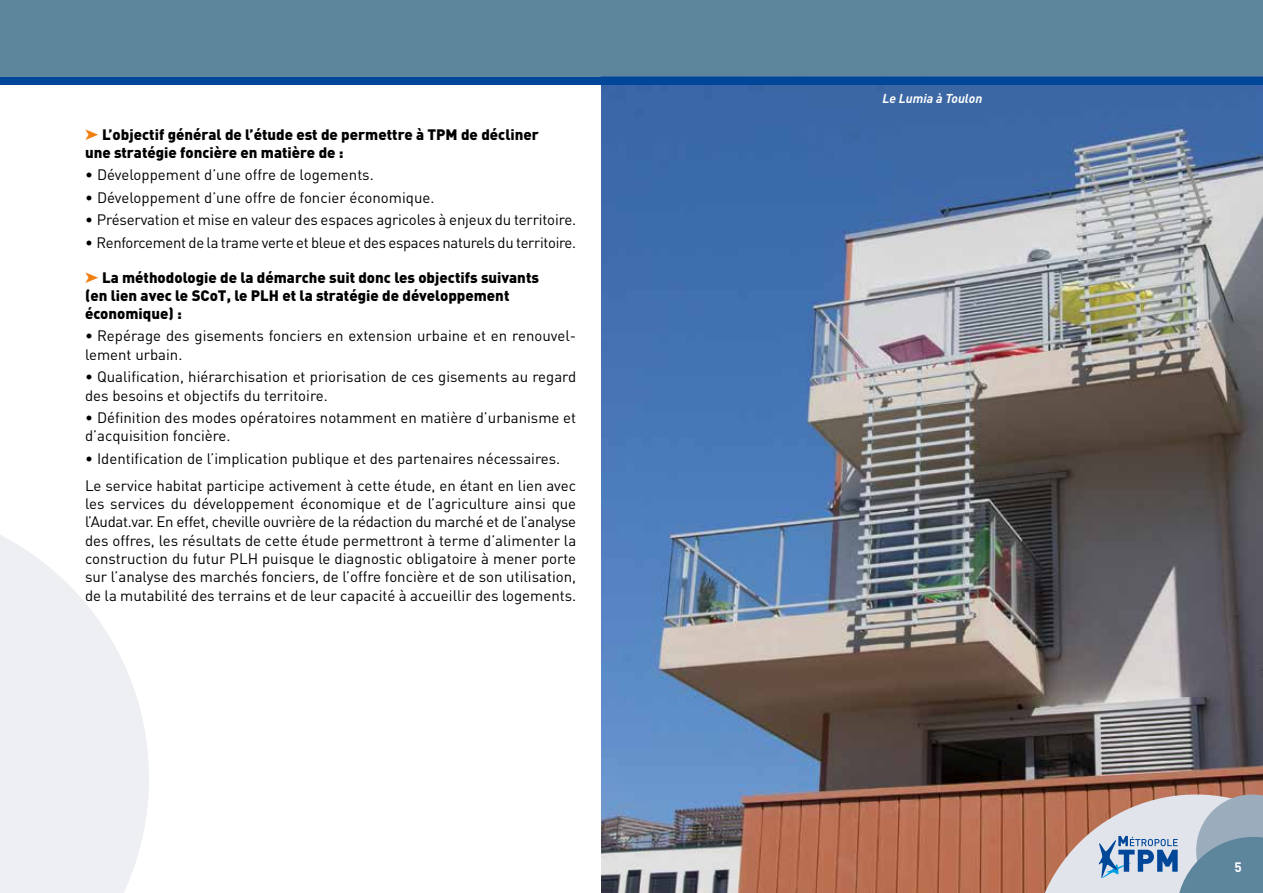
<style>
.page{position:relative;width:1263px;height:893px;background:#fff}
.page>*{position:absolute;margin:0;border:0;box-sizing:border-box;transform-origin:0 0}
.t1{font:15px/18.3px "DIN";color:#000}
.t2{font:900 15px/18px "DIN";color:#000}
.t3{font:15px "DIN";letter-spacing:-.02em;color:#000}
.t4{font:700 13.5px "DIN";color:#fff}
.t5{font:italic 700 12.75px "DIN";color:#fff}
</style>
<div class="page">
<div style="left:0;top:0;width:1263px;height:85px;background:#5d859c"></div>
<svg style="left:0;top:535px;width:149px;height:358px;fill:#edeff3"></svg>
<img style="left:602px;top:85px;width:661px;height:808px">
<svg style="left:1031px;top:794px;width:232px;height:99px"></svg>
<div style="left:0;top:77px;width:1263px;height:8px;background:#004799"></div>
<p class="t2" style="left:85px;top:125px;width:455px;text-indent:17px">L’objectif général de l’étude est de permettre à TPM de décliner une stratégie foncière en matière de :</p>
<p class="t1" style="left:85px;top:166px;width:290px">• Développement d’une offre de logements.</p>
<p class="t1" style="left:85px;top:188px;width:351px">• Développement d’une offre de foncier économique.</p>
<p class="t1" style="left:85px;top:211px;width:493px">• Préservation et mise en valeur des espaces agricoles à enjeux du territoire.</p>
<p class="t3" style="left:85px;top:233px;width:493px">• Renforcement de la trame verte et bleue et des espaces naturels du territoire.</p>
<p class="t2" style="left:85px;top:268px;width:455px;text-indent:17px">La méthodologie de la démarche suit donc les objectifs suivants (en lien avec le SCoT, le PLH et la stratégie de développement économique) :</p>
<p class="t1" style="left:85px;top:327px;width:493px">• Repérage des gisements fonciers en extension urbaine et en renouvel&shy;lement urbain.</p>
<p class="t1" style="left:85px;top:368px;width:493px">• Qualification, hiérarchisation et priorisation de ces gisements au regard des besoins et objectifs du territoire.</p>
<p class="t1" style="left:85px;top:408px;width:493px">• Définition des modes opératoires notamment en matière d’urbanisme et d’acquisition foncière.</p>
<p class="t1" style="left:85px;top:445px;width:493px;line-height:26.8px">• Identification de l’implication publique et des partenaires nécessaires.<br>Le service habitat participe activement à cette étude, en étant en lien avec</p>
<p class="t1" style="left:85px;top:494px;width:493px;text-align:justify">les services du développement économique et de l’agriculture ainsi que l’Audat.var. En effet, cheville ouvrière de la rédaction du marché et de l’analyse des offres, les résultats de cette étude permettront à terme d’alimenter la construction du futur PLH puisque le diagnostic obligatoire à mener porte sur l’analyse des marchés fonciers, de l’offre foncière et de son utilisation, de la mutabilité des terrains et de leur capacité à accueillir des logements.</p>
<p class="t5" style="left:882px;top:91px;width:101px">Le Lumia à Toulon</p>
<p class="t4" style="left:1234px;top:859px;width:9px">5</p>
</div>
